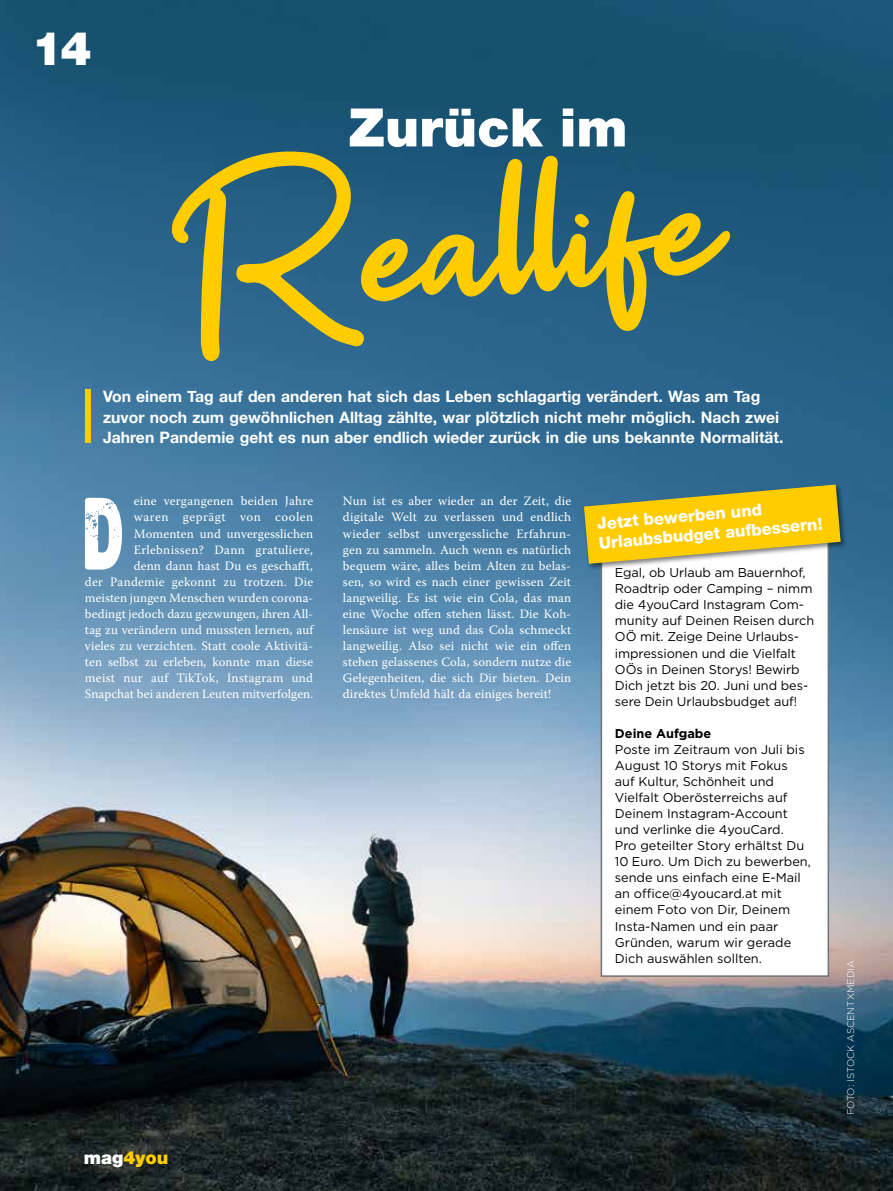
<style>
.page{position:relative;width:893px;height:1191px;background:#fff}
.page>*{position:absolute;margin:0;border:0;box-sizing:border-box;transform-origin:0 0}
.t1{font:264.15px "Get Show";color:#fc0}
.t2{font:124.95px "BO Ring";color:#fff}
.t3{font:900 53.1px "Helvetica Neue LT Pro";color:#fff}
.t4{font:900 46.5px "Helvetica Neue LT Pro";color:#fff}
.t5{font:900 18px "Helvetica Neue LT Pro";color:#fc0}
.t6{font:800 16.5px/19.5px "Helvetica Neue LT Pro";color:#fff}
.t7{font:700 15.75px/20.2px "Helvetica Neue";color:#fff}
.t8{font:12.75px/16px "Warnock Pro";letter-spacing:.01em;color:#fff;text-align:right}
.t9{font:12.75px/16px "Gotham";letter-spacing:-.005em;color:#000}
.t10{font:700 12.75px "Gotham";color:#000}
.t11{font:300 9.75px "Gotham";color:#fff}
.s1{color:#fff}
</style>
<div class="page">
<img style="left:0;top:0;width:893px;height:1191px">
<div style="left:85px;top:389px;width:6px;height:54px;background:#fc0"></div>
<div style="left:601px;top:534px;width:227px;height:442px;background:#fff"></div>
<div style="left:601px;top:534px;width:228px;height:442px;border:2px solid #6c757a"></div>
<svg style="left:584px;top:484px;width:309px;height:136px"></svg>
<h3 class="t4" style="left:32px;top:21px;width:61px">14</h3>
<h3 class="t3" style="left:348px;top:96px;width:280px">Zurück im</h3>
<h1 class="t1" style="left:163px;top:118px;width:547px;rotate:-5deg">Reallife</h1>
<p class="t7" style="left:103px;top:387px;width:682px">Von einem Tag auf den anderen hat sich das Leben schlagartig verändert. Was am Tag zuvor noch zum gewöhnlichen Alltag zählte, war plötzlich nicht mehr möglich. Nach zwei<br>Jahren Pandemie geht es nun aber endlich wieder zurück in die uns bekannte Normalität.</p>
<p class="t8" style="left:85px;top:493px;width:230px">eine vergangenen beiden Jahre<br>waren geprägt von coolen Momenten und unvergesslichen Erlebnissen? Dann gratuliere,<br>denn dann hast Du es geschafft,<br>der Pandemie gekonnt zu trotzen. Die meisten jungen Menschen wurden corona&shy;bedingt jedoch dazu gezwungen, ihren All&shy;tag zu verändern und mussten lernen, auf vieles zu verzichten. Statt coole Aktivitä&shy;ten selbst zu erleben, konnte man diese meist nur auf TikTok, Instagram und Snapchat bei anderen Leuten mitverfolgen.</p>
<p class="t8" style="left:343px;top:493px;width:230px;text-align:justify">Nun ist es aber wieder an der Zeit, die digitale Welt zu verlassen und endlich wieder selbst unvergessliche Erfahrun&shy;gen zu sammeln. Auch wenn es natürlich bequem wäre, alles beim Alten zu belas&shy;sen, so wird es nach einer gewissen Zeit langweilig. Es ist wie ein Cola, das man eine Woche offen stehen lässt. Die Koh&shy;lensäure ist weg und das Cola schmeckt langweilig. Also sei nicht wie ein offen stehen gelassenes Cola, sondern nutze die Gelegenheiten, die sich Dir bieten. Dein direktes Umfeld hält da einiges bereit!</p>
<h2 class="t2" style="left:75px;top:481px;width:54px">D</h2>
<p class="t6" style="left:596px;top:514px;width:226px;rotate:-5deg">Jetzt bewerben und<br>Urlaubsbudget aufbessern!</p>
<p class="t9" style="left:615px;top:564px;width:201px">Egal, ob Urlaub am Bauernhof,<br>Roadtrip oder Camping – nimm die 4youCard Instagram Com&shy;munity auf Deinen Reisen durch<br>OÖ mit. Zeige Deine Urlaubs&shy;impressionen und die Vielfalt<br>OÖs in Deinen Storys! Bewirb<br>Dich jetzt bis 20. Juni und bes&shy;sere Dein Urlaubsbudget auf!</p>
<p class="t10" style="left:615px;top:725px;width:98px">Deine Aufgabe</p>
<p class="t9" style="left:615px;top:741px;width:198px">Poste im Zeitraum von Juli bis<br>August 10 Storys mit Fokus auf Kultur, Schönheit und<br>Vielfalt Oberösterreichs auf<br>Deinem Instagram-Account und verlinke die 4youCard.<br>Pro geteilter Story erhältst Du<br>10 Euro. Um Dich zu bewerben, sende uns einfach eine E-Mail an office@4youcard.at mit einem Foto von Dir, Deinem<br>Insta-Namen und ein paar<br>Gründen, warum wir gerade<br>Dich auswählen sollten.</p>
<h3 class="t5" style="left:84px;top:1146px;width:86px"><span class="s1">mag</span>4you</h3>
<p class="t11" style="left:844px;top:1115px;width:156px;rotate:-90deg">FOTO: ISTOCK ASCENTXMEDIA</p>
</div>
